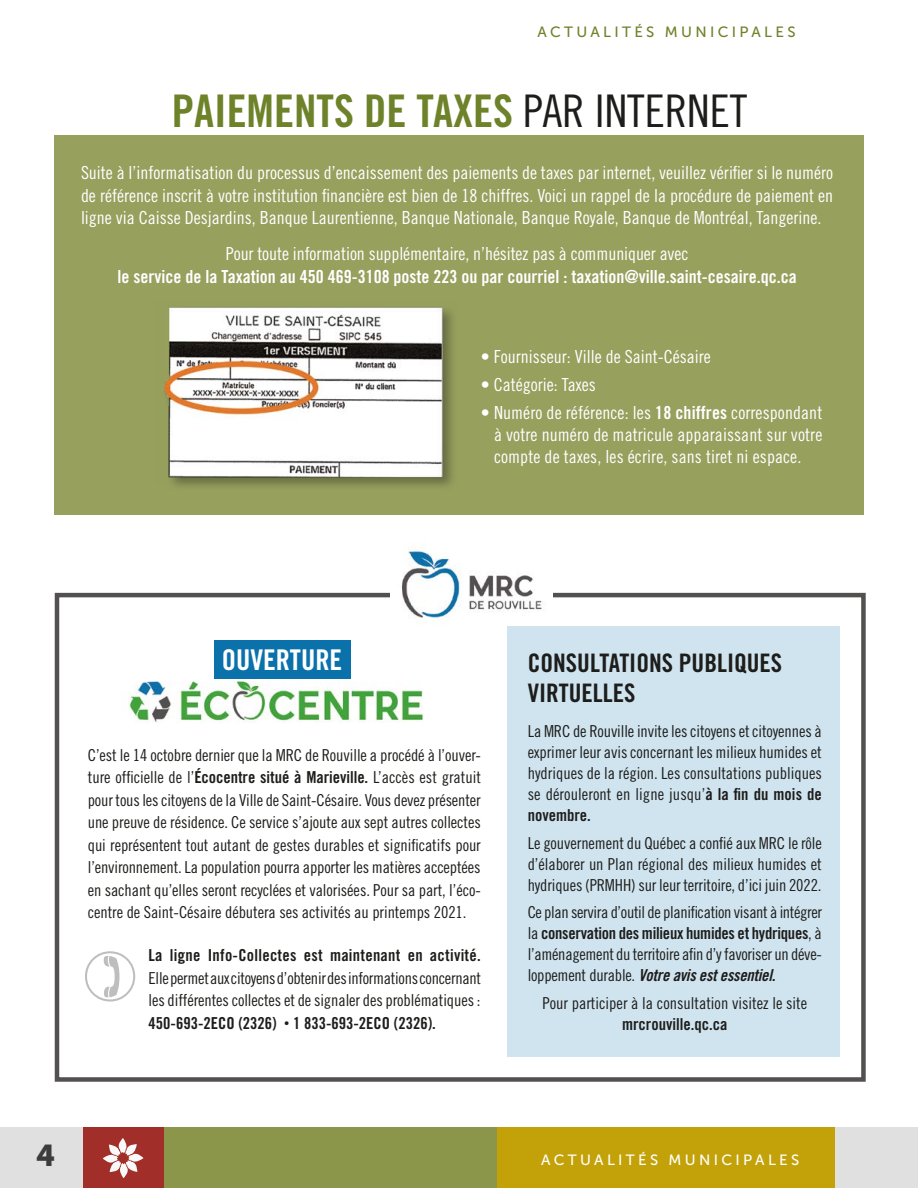
<style>
.page{position:relative;width:918px;height:1188px;background:#fff}
.page>*{position:absolute;margin:0;border:0;box-sizing:border-box;transform-origin:0 0}
.t1{font:45px "Trade Gothic LT Std Bd Cn 20";color:#6d8229}
.t2{font:30px "Museo Sans 900";color:#3c3c3b}
.t3{font:28.5px "Trade Gothic LT Std Bd Cn 20";color:#fff}
.t4{font:25.5px/30.6px "Trade Gothic LT Std Bd Cn 20";color:#1d1d1b}
.t5{font:18px/22.5px "Trade Gothic LT Std Cn 18";color:#fff;text-align:justify}
.t6{font:18px "Trade Gothic LT Std Bd Cn 20";color:#fff}
.t7{font:16.5px/22.5px "Trade Gothic LT Std Cn 18";letter-spacing:-.005em;color:#1d1d1b;text-align:justify}
.t8{font:16.5px "Trade Gothic LT Std Bd Cn 20";color:#1d1d1b}
.t9{font:16.5px "Trade Gothic LT Std Bd Cn 20 Obl";letter-spacing:-.015em;color:#1d1d1b}
.t10{font:14.85px "Museo Sans 500";letter-spacing:.22em;color:#fff}
.t11{font:14.85px "Museo Sans 500";letter-spacing:.22em;color:#6d8229}
.s1{font-family:"Trade Gothic LT Std Cn 18";color:#1d1d1b}
.s2{font-family:"Trade Gothic LT Std Bd Cn 20"}
.s3{font-family:"Trade Gothic LT Std Cn 18"}
.s4{font-size:10.5px}
</style>
<div class="page">
<div style="left:497px;top:1127px;width:340px;height:61px;background:#c3a209"></div>
<div style="left:55px;top:136px;width:809px;height:379px;background:#97a05d"></div>
<div style="left:82px;top:1127px;width:82px;height:61px;background:#a12e28"></div>
<svg style="left:103px;top:1138px;width:40px;height:40px"></svg>
<div style="left:836px;top:1127px;width:82px;height:61px;background:#e0e0e0"></div>
<div style="left:163px;top:305px;width:294px;height:187px;background:#1d1d1b;opacity:.37"></div>
<img style="left:164px;top:307px;width:287px;height:177px">
<div style="left:55px;top:593px;width:811px;height:489px;border:4px solid #535050"></div>
<img style="left:390px;top:550px;width:162px;height:82px">
<img style="left:128px;top:670px;width:295px;height:52px">
<div style="left:214px;top:640px;width:136px;height:39px;background:#0a71ab"></div>
<div style="left:508px;top:627px;width:332px;height:430px;background:#d0e4ef"></div>
<div style="left:164px;top:1127px;width:333px;height:61px;background:#8b964a"></div>
<div style="left:0;top:1127px;width:82px;height:61px;background:#e0e0e0"></div>
<p class="t11" style="left:537px;top:24px;width:260px">ACTUALITÉS MUNICIPALES</p>
<h1 class="t1" style="left:172px;top:83px;width:577px">PAIEMENTS DE TAXES <span class="s1">PAR INTERNET</span></h1>
<p class="t5" style="left:81px;top:161px;width:754px">Suite à l’informatisation du processus d’encaissement des paiements de taxes par internet, veuillez vérifier si le numéro de référence inscrit à votre institution financière est bien de 18 chiffres. Voici un rappel de la procédure de paiement en ligne via Caisse Desjardins, Banque Laurentienne, Banque Nationale, Banque Royale, Banque de Montréal, Tangerine.</p>
<p class="t5" style="left:226px;top:242px;width:464px">Pour toute information supplémentaire, n’hésitez pas à communiquer avec</p>
<p class="t6" style="left:118px;top:265px;width:681px">le service de la Taxation au 450 469-3108 poste 223 ou par courriel : taxation@ville.saint-cesaire.qc.ca</p>
<p class="t5" style="left:481px;top:345px;width:231px">• Fournisseur: Ville de Saint-Césaire</p>
<p class="t5" style="left:481px;top:373px;width:116px">• Catégorie: Taxes</p>
<p class="t5" style="left:494px;top:402px;width:330px;line-height:21.6px;text-indent:-13px">• Numéro de référence: les <span class="s2">18 chiffres</span> correspondant à votre numéro de matricule apparaissant sur votre compte de taxes, les écrire, sans tiret ni espace.</p>
<h3 class="t3" style="left:222px;top:642px;width:122px">OUVERTURE</h3>
<h3 class="t4" style="left:528px;top:647px;width:256px">CONSULTATIONS PUBLIQUES<br>VIRTUELLES</h3>
<p class="t7" style="left:528px;top:720px;width:296px;line-height:21px">La MRC de Rouville invite les citoyens et citoyennes à exprimer leur avis concernant les milieux humides et hydriques de la région. Les consultations publiques se dérouleront en ligne jusqu’<span class="s2">à la fin du mois de</span></p>
<p class="t8" style="left:528px;top:805px;width:65px">novembre.</p>
<p class="t7" style="left:528px;top:832px;width:296px;line-height:21px">Le gouvernement du Québec a confié aux MRC le rôle d’élaborer un Plan régional des milieux humides et hydriques (PRMHH) sur leur territoire, d’ici juin 2022.</p>
<p class="t7" style="left:528px;top:901px;width:296px">Ce plan servira d’outil de planification visant à intégrer</p>
<p class="t8" style="left:528px;top:924px;width:296px"><span class="s3">la</span> conservation des milieux humides et hydriques<span class="s3">, à</span></p>
<p class="t7" style="left:528px;top:943px;width:296px">l’aménagement du territoire afin d’y favoriser un déve-</p>
<p class="t9" style="left:528px;top:966px;width:249px"><span class="s3">loppement durable.</span> Votre avis est essentiel.</p>
<p class="t7" style="left:542px;top:992px;width:266px">Pour participer à la consultation visitez le site</p>
<p class="t8" style="left:622px;top:1014px;width:107px">mrcrouville.qc.ca</p>
<p class="t7" style="left:88px;top:744px;width:395px">C’est le 14 octobre dernier que la MRC de Rouville a procédé à l’ouver&shy;ture officielle de l’<span class="s2">Écocentre situé à Marieville.</span> L’accès est gratuit pour tous les citoyens de la Ville de Saint-Césaire. Vous devez présenter une preuve de résidence. Ce service s’ajoute aux sept autres collectes qui représentent tout autant de gestes durables et significatifs pour l’environnement. La population pourra apporter les matières acceptées en sachant qu’elles seront recyclées et valorisées. Pour sa part, l’éco&shy;centre de Saint-Césaire débutera ses activités au printemps 2021.</p>
<p class="t8" style="left:149px;top:945px;width:334px">La ligne Info-Collectes est maintenant en activité.</p>
<p class="t7" style="left:149px;top:966px;width:334px">Elle permet aux citoyens d’obtenir des informations concernant les différentes collectes et de signaler des problématiques :</p>
<p class="t8" style="left:149px;top:1013px;width:289px">450-693-2ECO (2326) <span class="s4">•</span> 1 833-693-2ECO (2326).</p>
<h2 class="t2" style="left:36px;top:1139px;width:21px">4</h2>
<p class="t10" style="left:541px;top:1152px;width:260px">ACTUALITÉS MUNICIPALES</p>
</div>
